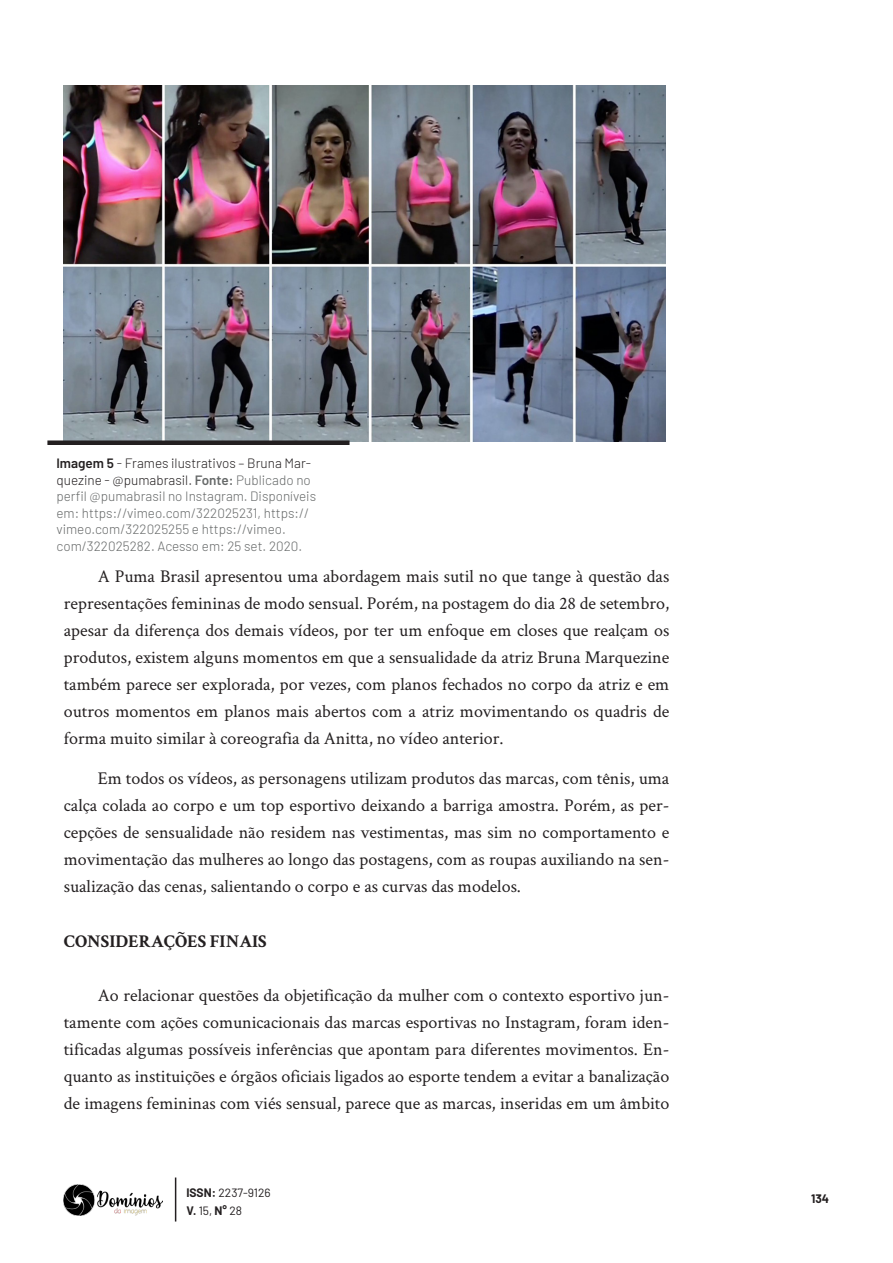
<style>
.page{position:relative;width:893px;height:1263px;background:#fff}
.page>*{position:absolute;margin:0;border:0;box-sizing:border-box;transform-origin:0 0}
.texto_corrido{font:18px/27px "Crimson Text";color:#231f20;text-align:justify}
.subtítulo{font:700 18px "Crimson Text";color:#231f20}
.Legenda{font:300 13.5px/16.5px "Barlow";color:#666969}
.t1{font:12px "Barlow";color:#231f20}
.t2{font:700 12px "Barlow";color:#231f20}
.s1{font-weight:600;color:#231f20}
.s2{color:#231f20}
.s3{font-weight:600}
.s4{font-weight:700}
</style>
<div class="page">
<img style="left:64px;top:1184px;width:98px;height:31px">
<hr style="left:175px;top:1177px;width:1px;height:44px;background:#231f20">
<img style="left:64px;top:85px;width:602px;height:356px">
<div style="left:47px;top:440px;width:303px;height:5px;background:#231f20"></div>
<p class="Legenda" style="left:56px;top:454px;width:261px"><span class="s1">Imagem 5</span> <span class="s2">- Frames ilustrativos – Bruna Mar&shy;quezine - @pumabrasil.</span> <span class="s3">Fonte:</span> Publicado no perfil @pumabrasil no Instagram. Disponíveis em: https://vimeo.com/322025231, https:// vimeo.com/322025255 e https://vimeo. com/322025282. Acesso em: 25 set. 2020.</p>
<p class="texto_corrido" style="left:64px;top:562px;width:607px;text-indent:34px">A Puma Brasil apresentou uma abordagem mais sutil no que tange à questão das representações femininas de modo sensual. Porém, na postagem do dia 28 de setembro, apesar da diferença dos demais vídeos, por ter um enfoque em closes que realçam os produtos, existem alguns momentos em que a sensualidade da atriz Bruna Marquezine também parece ser explorada, por vezes, com planos fechados no corpo da atriz e em outros momentos em planos mais abertos com a atriz movimentando os quadris de forma muito similar à coreografia da Anitta, no vídeo anterior.</p>
<p class="texto_corrido" style="left:64px;top:764px;width:607px;text-indent:34px">Em todos os vídeos, as personagens utilizam produtos das marcas, com tênis, uma calça colada ao corpo e um top esportivo deixando a barriga amostra. Porém, as per&shy;cepções de sensualidade não residem nas vestimentas, mas sim no comportamento e movimentação das mulheres ao longo das postagens, com as roupas auxiliando na sen&shy;sualização das cenas, salientando o corpo e as curvas das modelos.</p>
<p class="subtítulo" style="left:64px;top:930px;width:204px">CONSIDERAÇÕES FINAIS</p>
<p class="texto_corrido" style="left:64px;top:981px;width:607px;text-indent:34px">Ao relacionar questões da objetificação da mulher com o contexto esportivo jun&shy;tamente com ações comunicacionais das marcas esportivas no Instagram, foram iden&shy;tificadas algumas possíveis inferências que apontam para diferentes movimentos. En&shy;quanto as instituições e órgãos oficiais ligados ao esporte tendem a evitar a banalização de imagens femininas com viés sensual, parece que as marcas, inseridas em um âmbito</p>
<p class="t1" style="left:186px;top:1184px;width:86px"><span class="s4">ISSN:</span> 2237-9126</p>
<p class="t1" style="left:186px;top:1202px;width:57px"><span class="s4">V.</span> 15, <span class="s4">N°</span> 28</p>
<p class="t2" style="left:811px;top:1189px;width:19px">134</p>
</div>
